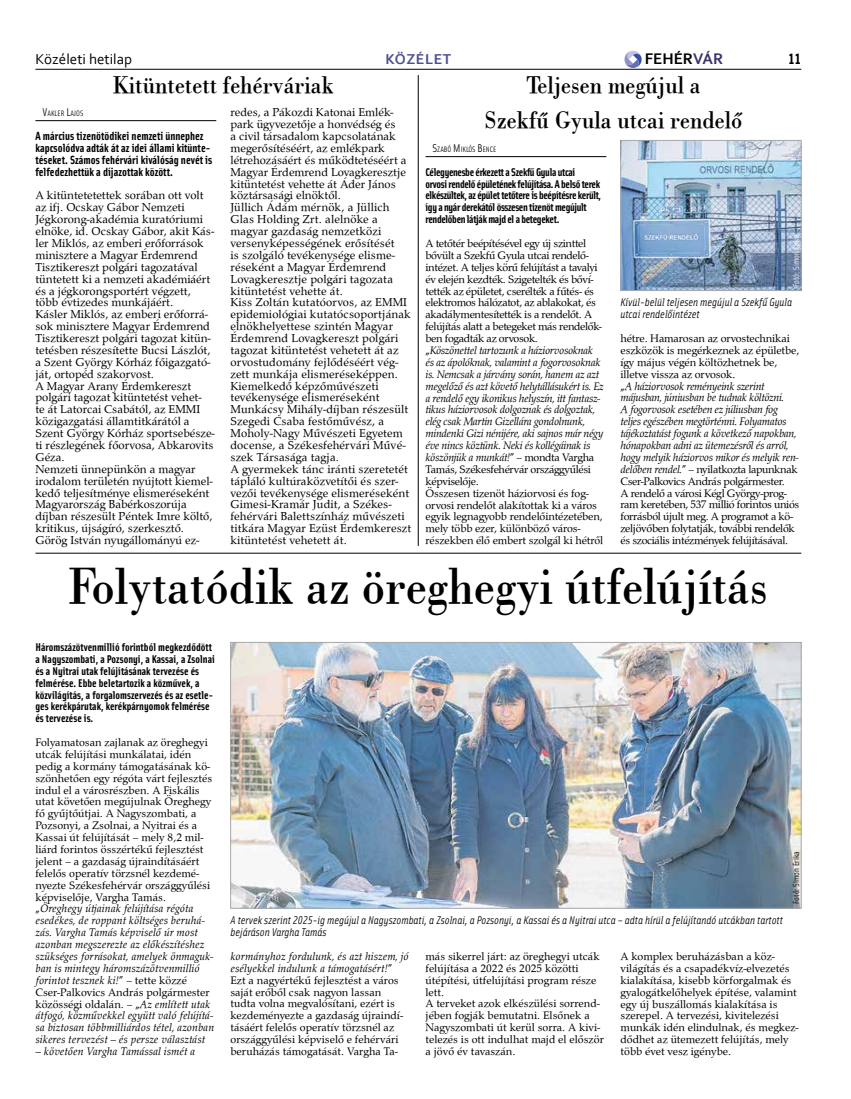
<style>
.page{position:relative;width:851px;height:1099px;background:#fff}
.page>*{position:absolute;margin:0;border:0;box-sizing:border-box;transform-origin:0 0}
.t1{font:52.5px "Bodoni PFL";color:#000;scale:.9 1}
.t2{font:25px/35.6px "Bodoni PFL";color:#000;text-align:center;scale:.9 1}
.t3{font:700 16.12px "Corbel";color:#000}
.t4{font:15px "Corbel";color:#000}
.t5{font:700 15px "Corbel";letter-spacing:.04em;color:#4e4f91}
.t6{font:700 15px "Solex";color:#000}
.t7{font:11.88px/11.9px "Palladius";color:#000}
.t8{font:700 11.88px/11.9px "Solex";color:#000}
.t9{font:11.25px/11.9px "Palladius";color:#000}
.t10{font:11.25px/11.9px "Palladius";letter-spacing:-.03em;color:#000}
.t11{font:700 11.25px/11.9px "Solex";color:#000}
.t12{font:700 11.25px/11.9px "Solex";letter-spacing:-.03em;color:#000}
.t13{font:italic 11.25px/11.9px "Solex";color:#000}
.t14{font:italic 11.25px "Palladius";color:#000}
.t15{font:8.75px "Solex";color:#000}
.t16{font:8.75px "Solex";color:#fff}
.t17{font:7.88px "Solex";color:#000}
.s1{color:#3c316c}
.s2{font-size:11.25px}
.s3{font-style:italic}
</style>
<div class="page">
<hr style="left:35px;top:69px;width:766px;height:1px;background:#000">
<svg style="left:624px;top:51px;width:17px;height:18px"></svg>
<hr style="left:35px;top:553px;width:766px;height:1px;background:#000">
<img style="left:232px;top:644px;width:567px;height:262px">
<div style="left:230px;top:642px;width:571px;height:266px;border:1px solid #a7a9ac"></div>
<hr style="left:35px;top:120px;width:181px;height:1px;background:#000">
<hr style="left:418px;top:75px;width:1px;height:471px;background:#000">
<hr style="left:425px;top:156px;width:181px;height:1px;background:#000">
<img style="left:622px;top:142px;width:177px;height:147px">
<div style="left:620px;top:140px;width:181px;height:151px;border:1px solid #a7a9ac"></div>
<p class="t4" style="left:35px;top:49px;width:98px">Közéleti hetilap</p>
<p class="t5" style="left:385px;top:49px;width:67px">Közélet</p>
<h3 class="t3" style="left:644px;top:48px;width:80px">FEHÉR<span class="s1">VÁR</span></h3>
<p class="t6" style="left:788px;top:49px;width:14px">11</p>
<h2 class="t2" style="left:113px;top:66px;width:247px">Kitüntetett fehérváriak</h2>
<p class="t17" style="left:43px;top:109px;width:42px"><span class="s2">V</span>AKLER <span class="s2">L</span>AJOS</p>
<p class="t8" style="left:35px;top:129px;width:178px">A március tizenötödikei nemzeti ünnephez kapcsolódva adták át az idei állami kitünte&shy;téseket. Számos fehérvári kiválóság nevét is felfedezhettük a díjazottak között.</p>
<p class="t7" style="left:35px;top:190px;width:181px">A kitüntetetettek sorában ott volt az ifj. Ocskay Gábor Nemzeti<br>Jégkorong-akadémia kuratóriumi elnöke, id. Ocskay Gábor, akit Kás&shy;ler Miklós, az emberi erőforrások minisztere a Magyar Érdemrend<br>Tisztikereszt polgári tagozatával tüntetett ki a nemzeti akadémiáért és a jégkorongsportért végzett, több évtizedes munkájáért.<br>Kásler Miklós, az emberi erőforrá&shy;sok minisztere Magyar Érdemrend<br>Tisztikereszt polgári tagozat kitün&shy;tetésben részesítette Bucsi Lászlót, a Szent György Kórház főigazgató&shy;ját, ortopéd szakorvost.<br>A Magyar Arany Érdemkereszt polgári tagozat kitüntetést vehet-<br>te át Latorcai Csabától, az EMMI közigazgatási államtitkárától a<br>Szent György Kórház sportsebésze&shy;ti részlegének főorvosa, Abkarovits<br>Géza.<br>Nemzeti ünnepünkön a magyar irodalom területén nyújtott kiemel&shy;kedő teljesítménye elismeréseként<br>Magyarország Babérkoszorúja díjban részesült Péntek Imre költő, kritikus, újságíró, szerkesztő.<br>Görög István nyugállományú ez-</p>
<p class="t7" style="left:230px;top:106px;width:182px">redes, a Pákozdi Katonai Emlék&shy;park ügyvezetője a honvédség és<br>a civil társadalom kapcsolatának megerősítéséért, az emlékpark létrehozásáért és működtetéséért a<br>Magyar Érdemrend Lovagkeresztje kitüntetést vehette át Áder János köztársasági elnöktől.<br>Jüllich Ádám mérnök, a Jüllich<br>Glas Holding Zrt. alelnöke a magyar gazdaság nemzetközi versenyképességének erősítését<br>is szolgáló tevékenysége elisme&shy;réseként a Magyar Érdemrend<br>Lovagkeresztje polgári tagozata kitüntetést vehette át.<br>Kiss Zoltán kutatóorvos, az EMMI epidemiológiai kutatócsoportjának elnökhelyettese szintén Magyar<br>Érdemrend Lovagkereszt polgári tagozat kitüntetést vehetett át az orvostudomány fejlődéséért vég&shy;zett munkája elismeréseképpen.<br>Kiemelkedő képzőművészeti tevékenysége elismeréseként<br>Munkácsy Mihály-díjban részesült<br>Szegedi Csaba festőművész, a<br>Moholy-Nagy Művészeti Egyetem docense, a Székesfehérvári Művé&shy;szek Társasága tagja.<br>A gyermekek tánc iránti szeretetét tápláló kultúraközvetítői és szer&shy;vezői tevékenysége elismeréseként<br>Gimesi-Kramár Judit, a Székes&shy;fehérvári Balettszínház művészeti titkára Magyar Ezüst Érdemkereszt kitüntetést vehetett át.</p>
<h2 class="t2" style="left:484px;top:66px;width:288px">Teljesen megújul a<br>Szekfű Gyula utcai rendelő</h2>
<p class="t17" style="left:432px;top:144px;width:65px"><span class="s2">S</span>ZABÓ <span class="s2">M</span>IKLÓS <span class="s2">B</span> ENCE</p>
<p class="t12" style="left:425px;top:165px;width:177px">Célegyenesbe érkezett a Szekfű Gyula utcai<br>orvosi rendelő épületének felújítása. A belső terek elkészültek, az épület tetőtere is beépítésre került, így a nyár derekától összesen tizenöt megújult rendelőben látják majd el a betegeket.</p>
<p class="t10" style="left:425px;top:237px;width:180px">A tetőtér beépítésével egy új szinttel bővült a Szekfű Gyula utcai rendelő&shy;intézet. A teljes körű felújítást a tavalyi év elején kezdték. Szigetelték és bőví&shy;tették az épületet, cserélték a fűtés- és elektromos hálózatot, az ablakokat, és akadálymentesítették is a rendelőt. A felújítás alatt a betegeket más rendelők&shy;ben fogadták az orvosok.<br>„<span class="s3">Köszönettel tartozunk a háziorvosoknak és az ápolóknak, valamint a fogorvosoknak is. Nemcsak a járvány során, hanem az azt megelőző és azt követő helytállásukért is. Ez a rendelő egy ikonikus helyszín, itt fantasz&shy;tikus háziorvosok dolgoznak és dolgoztak, elég csak Martin Gizellára gondolnunk, mindenki Gizi nénijére, aki sajnos már négy éve nincs köztünk. Neki és kollégáinak is köszönjük a munkát!</span>” – mondta Vargha Tamás, Székesfehérvár országgyűlési képviselője.<br>Összesen tizenöt háziorvosi és fog&shy;orvosi rendelőt alakítottak ki a város egyik legnagyobb rendelőintézetében, mely több ezer, különböző város&shy;részekben élő embert szolgál ki hétről</p>
<p class="t16" style="left:790px;top:287px;width:54px;rotate:-90deg">Fotó: Simon Erika</p>
<p class="t13" style="left:620px;top:296px;width:173px">Kívül-belül teljesen megújul a Szekfű Gyula utcai rendelőintézet</p>
<p class="t10" style="left:620px;top:332px;width:180px">hétre. Hamarosan az orvostechnikai eszközök is megérkeznek az épületbe, így május végén költözhetnek be, illetve vissza az orvosok.<br>„<span class="s3">A háziorvosok reményeink szerint májusban, júniusban be tudnak költözni.<br>A fogorvosok esetében ez júliusban fog teljes egészében megtörténni. Folyamatos tájékoztatást fogunk a következő napokban, hónapokban adni az ütemezésről és arról, hogy melyik háziorvos mikor és melyik ren&shy;delőben rendel.</span>” – nyilatkozta lapunknak Cser-Palkovics András polgármester.<br>A rendelő a városi Kégl György-prog&shy;ram keretében, 537 millió forintos uniós forrásból újult meg. A programot a kö&shy;zeljövőben folytatják, további rendelők és szociális intézmények felújításával.</p>
<h1 class="t1" style="left:69px;top:550px;width:778px">Folytatódik az öreghegyi útfelújítás</h1>
<p class="t11" style="left:35px;top:640px;width:181px">Háromszázötvenmillió forintból megkezdődött a Nagyszombati, a Pozsonyi, a Kassai, a Zsolnai és a Nyitrai utak felújításának tervezése és felmérése. Ebbe beletartozik a közművek, a közvilágítás, a forgalomszervezés és az esetle&shy;ges kerékpárutak, kerékpárnyomok felmérése és tervezése is.</p>
<p class="t9" style="left:35px;top:736px;width:180px">Folyamatosan zajlanak az öreghegyi utcák felújítási munkálatai, idén pedig a kormány támogatásának kö&shy;szönhetően egy régóta várt fejlesztés indul el a városrészben. A Fiskális utat követően megújulnak Öreghegy fő gyűjtőútjai. A Nagyszombati, a Pozsonyi, a Zsolnai, a Nyitrai és a Kassai út felújítását – mely 8,2 mil&shy;liárd forintos összértékű fejlesztést jelent – a gazdaság újraindításáért felelős operatív törzsnél kezdemé&shy;nyezte Székesfehérvár országgyűlési képviselője, Vargha Tamás. „<span class="s3">Öreghegy útjainak felújítása régóta esedékes, de roppant költséges beruhá&shy;zás. Vargha Tamás képviselő úr most azonban megszerezte az előkészítéshez szükséges forrásokat, amelyek önmaguk&shy;ban is mintegy háromszázötvenmillió forintot tesznek ki!</span>” – tette közzé Cser-Palkovics András polgármester közösségi oldalán. – „<span class="s3">Az említett utak átfogó, közművekkel együtt való felújítá&shy;sa biztosan többmilliárdos tétel, azonban sikeres tervezést – és persze választást</span></p>
<p class="t14" style="left:35px;top:1044px;width:161px">– követően Vargha Tamással ismét a</p>
<p class="t13" style="left:230px;top:913px;width:553px">A tervek szerint 2025-ig megújul a Nagyszombati, a Zsolnai, a Pozsonyi, a Kassai és a Nyitrai utca – adta hírül a felújítandó utcákban tartott bejáráson Vargha Tamás</p>
<p class="t15" style="left:790px;top:904px;width:54px;rotate:-90deg">Fotó: Simon Erika</p>
<p class="t9" style="left:230px;top:950px;width:180px"><span class="s3">kormányhoz fordulunk, és azt hiszem, jó esélyekkel indulunk a támogatásért!</span>” Ezt a nagyértékű fejlesztést a város saját erőből csak nagyon lassan tudta volna megvalósítani, ezért is kezdeményezte a gazdaság újraindí&shy;tásáért felelős operatív törzsnél az országgyűlési képviselő e fehérvári beruházás támogatását. Vargha Ta-</p>
<p class="t9" style="left:425px;top:950px;width:180px">más sikerrel járt: az öreghegyi utcák felújítása a 2022 és 2025 közötti útépítési, útfelújítási program része lett.<br>A terveket azok elkészülési sorrend&shy;jében fogják bemutatni. Elsőnek a<br>Nagyszombati út kerül sorra. A kivi&shy;telezés is ott indulhat majd el először a jövő év tavaszán.</p>
<p class="t9" style="left:620px;top:950px;width:180px">A komplex beruházásban a köz&shy;világítás és a csapadékvíz-elvezetés kialakítása, kisebb körforgalmak és gyalogátkelőhelyek építése, valamint egy új buszállomás kialakítása is szerepel. A tervezési, kivitelezési munkák idén elindulnak, és megkez&shy;dődhet az ütemezett felújítás, mely több évet vesz igénybe.</p>
</div>
